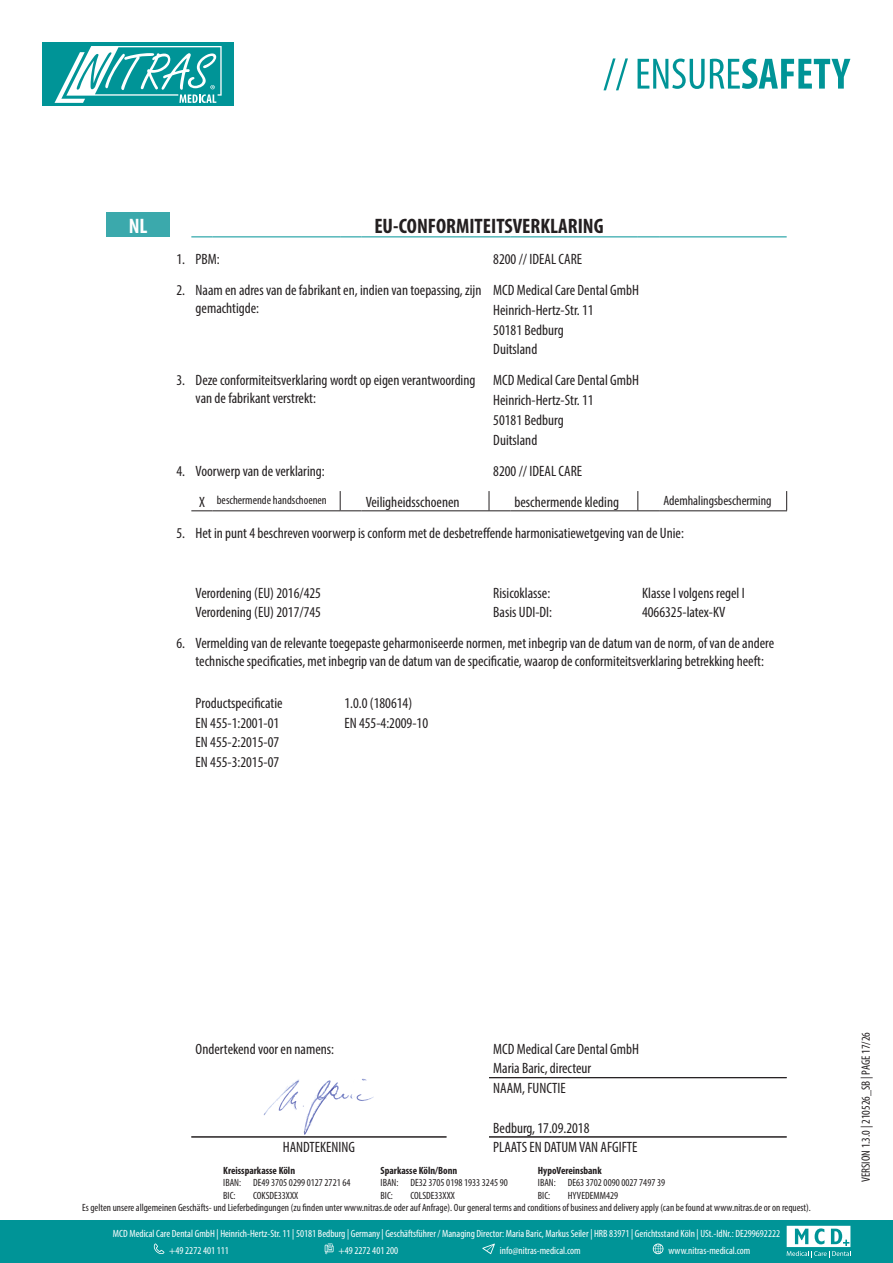
<style>
.page{position:relative;width:893px;height:1263px;background:#fff}
.page>*{position:absolute;margin:0;border:0;box-sizing:border-box;transform-origin:0 0}
.t1{font:700 condensed 21px "Myriad Pro";color:#231f20}
.t2{font:700 condensed 21px "Myriad Pro";color:#fff}
.t3{font:condensed 15px/19.8px "Myriad Pro";color:#231f20}
.t4{font:condensed 13.5px "Myriad Pro";color:#231f20}
.t5{font:condensed 12px "Myriad Pro";color:#231f20}
.t6{font:condensed 10.5px/12.6px "Myriad Pro";color:#231f20}
.t7{font:condensed 10.5px/17px "Myriad Pro";color:#fff}
.t8{font:700 condensed 10.5px "Myriad Pro";color:#231f20}
</style>
<div class="page">
<svg style="left:264px;top:1078px;width:110px;height:57px"></svg>
<svg style="left:603px;top:58px;width:247px;height:32px"></svg>
<div style="left:43px;top:43px;width:191px;height:63px;background:#009497"></div>
<svg style="left:55px;top:46px;width:167px;height:57px"></svg>
<div style="left:0;top:1220px;width:893px;height:43px;background:#009497"></div>
<svg style="left:787px;top:1226px;width:64px;height:32px"></svg>
<svg style="left:154px;top:1243px;width:10px;height:11px"></svg>
<svg style="left:325px;top:1243px;width:9px;height:11px"></svg>
<svg style="left:482px;top:1243px;width:13px;height:11px"></svg>
<svg style="left:653px;top:1243px;width:10px;height:11px"></svg>
<div style="left:106px;top:213px;width:64px;height:24px;background:#3ba9ac"></div>
<svg style="left:786px;top:491px;width:1px;height:19px"></svg>
<svg style="left:191px;top:510px;width:22px;height:1px"></svg>
<hr style="left:213px;top:510px;width:127px;height:1px;background:#231f20">
<svg style="left:340px;top:491px;width:21px;height:20px"></svg>
<hr style="left:361px;top:510px;width:128px;height:1px;background:#231f20">
<svg style="left:489px;top:491px;width:21px;height:20px"></svg>
<hr style="left:510px;top:510px;width:128px;height:1px;background:#231f20">
<svg style="left:637px;top:491px;width:22px;height:20px"></svg>
<hr style="left:659px;top:510px;width:128px;height:1px;background:#231f20">
<svg style="left:191px;top:236px;width:22px;height:1px"></svg>
<hr style="left:213px;top:236px;width:127px;height:1px;background:#009497">
<svg style="left:340px;top:236px;width:21px;height:1px"></svg>
<hr style="left:361px;top:236px;width:128px;height:1px;background:#009497">
<svg style="left:489px;top:236px;width:21px;height:1px"></svg>
<hr style="left:510px;top:236px;width:128px;height:1px;background:#009497">
<svg style="left:638px;top:236px;width:21px;height:1px"></svg>
<hr style="left:659px;top:236px;width:128px;height:1px;background:#009497">
<hr style="left:191px;top:1136px;width:255px;height:1px;background:#231f20">
<hr style="left:489px;top:1077px;width:298px;height:1px;background:#231f20">
<hr style="left:489px;top:1136px;width:298px;height:1px;background:#231f20">
<p class="t2" style="left:129px;top:212px;width:20px">NL</p>
<p class="t1" style="left:374px;top:212px;width:231px">EU-CONFORMITEITSVERKLARING</p>
<p class="t3" style="left:176px;top:249px;width:10px">1.</p>
<p class="t3" style="left:196px;top:249px;width:26px">PBM:</p>
<p class="t3" style="left:176px;top:280px;width:10px">2.</p>
<p class="t3" style="left:196px;top:281px;width:287px;line-height:18px">Naam en adres van de fabrikant en, indien van toepassing, zijn gemachtigde:</p>
<p class="t3" style="left:493px;top:339px;width:46px">Duitsland</p>
<p class="t3" style="left:176px;top:370px;width:10px">3.</p>
<p class="t3" style="left:196px;top:371px;width:281px;line-height:18px">Deze conformiteitsverklaring wordt op eigen verantwoording van de fabrikant verstrekt:</p>
<p class="t3" style="left:493px;top:429px;width:46px">Duitsland</p>
<p class="t3" style="left:176px;top:460px;width:10px">4.</p>
<p class="t3" style="left:196px;top:460px;width:131px">Voorwerp van de verklaring:</p>
<p class="t5" style="left:217px;top:493px;width:111px">beschermende handschoenen</p>
<p class="t3" style="left:366px;top:491px;width:95px">Veiligheidsschoenen</p>
<p class="t3" style="left:514px;top:491px;width:106px">beschermende kleding</p>
<p class="t4" style="left:663px;top:493px;width:110px">Ademhalingsbescherming</p>
<p class="t3" style="left:176px;top:523px;width:10px">5.</p>
<p class="t3" style="left:196px;top:523px;width:490px">Het in punt 4 beschreven voorwerp is conform met de desbetreffende harmonisatiewetgeving van de Unie:</p>
<h1 class="t2" style="left:129px;top:212px;width:20px">DE</h1>
<p class="t3" style="left:493px;top:243px;width:147px;line-height:31px">8200 // IDEAL CARE<br>MCD Medical Care Dental GmbH</p>
<p class="t3" style="left:493px;top:300px;width:102px">Heinrich-Hertz-Str. 11<br>50181 Bedburg</p>
<p class="t3" style="left:493px;top:370px;width:147px">MCD Medical Care Dental GmbH<br>Heinrich-Hertz-Str. 11<br>50181 Bedburg</p>
<p class="t3" style="left:493px;top:460px;width:90px">8200 // IDEAL CARE</p>
<p class="t3" style="left:199px;top:491px;width:7px">X</p>
<p class="t3" style="left:196px;top:582px;width:127px">Verordening (EU) 2016/425</p>
<p class="t3" style="left:493px;top:582px;width:58px">Risicoklasse:</p>
<p class="t3" style="left:642px;top:582px;width:104px">Klasse I volgens regel I</p>
<p class="t3" style="left:196px;top:602px;width:127px">Verordening (EU) 2017/745</p>
<p class="t3" style="left:493px;top:602px;width:60px">Basis UDI-DI:</p>
<p class="t3" style="left:642px;top:602px;width:85px">4066325-latex-KV</p>
<p class="t3" style="left:176px;top:633px;width:10px">6.</p>
<p class="t3" style="left:196px;top:634px;width:580px;line-height:18px">Vermelding van de relevante toegepaste geharmoniseerde normen, met inbegrip van de datum van de norm, of van de andere technische specificaties, met inbegrip van de datum van de specificatie, waarop de conformiteitsverklaring betrekking heeft:</p>
<p class="t3" style="left:196px;top:693px;width:88px">Productspecificatie</p>
<p class="t3" style="left:344px;top:693px;width:69px">1.0.0 (180614)</p>
<p class="t3" style="left:196px;top:712px;width:85px">EN 455-1:2001-01</p>
<p class="t3" style="left:344px;top:712px;width:85px">EN 455-4:2009-10</p>
<p class="t3" style="left:196px;top:732px;width:85px">EN 455-2:2015-07<br>EN 455-3:2015-07</p>
<p class="t3" style="left:196px;top:1038px;width:140px">Ondertekend voor en namens:</p>
<p class="t3" style="left:493px;top:1038px;width:147px">MCD Medical Care Dental GmbH</p>
<p class="t3" style="left:493px;top:1058px;width:99px">Maria Baric, directeur</p>
<p class="t3" style="left:493px;top:1078px;width:74px">NAAM, FUNCTIE</p>
<p class="t3" style="left:493px;top:1117px;width:98px">Bedburg, 17.09.2018</p>
<p class="t3" style="left:283px;top:1137px;width:74px">HANDTEKENING</p>
<p class="t3" style="left:493px;top:1137px;width:146px">PLAATS EN DATUM VAN AFGIFTE</p>
<p class="t8" style="left:223px;top:1164px;width:73px">Kreissparkasse Köln</p>
<p class="t8" style="left:381px;top:1164px;width:78px">Sparkasse Köln/Bonn</p>
<p class="t8" style="left:538px;top:1164px;width:65px">HypoVereinsbank</p>
<p class="t6" style="left:223px;top:1176px;width:19px">IBAN:<br>BIC:</p>
<p class="t6" style="left:253px;top:1176px;width:99px">DE49 3705 0299 0127 2721 64<br>COKSDE33XXX</p>
<p class="t6" style="left:381px;top:1176px;width:19px">IBAN:<br>BIC:</p>
<p class="t6" style="left:410px;top:1176px;width:99px">DE32 3705 0198 1933 3245 90<br>COLSDE33XXX</p>
<p class="t6" style="left:538px;top:1176px;width:19px">IBAN:<br>BIC:</p>
<p class="t6" style="left:568px;top:1176px;width:99px">DE63 3702 0090 0027 7497 39</p>
<p class="t6" style="left:568px;top:1189px;width:52px">HYVEDEMM429</p>
<p class="t6" style="left:82px;top:1201px;width:730px">Es gelten unsere allgemeinen Geschäfts- und Lieferbedingungen (zu finden unter www.nitras.de oder auf Anfrage). Our general terms and conditions of business and delivery apply (can be found at www.nitras.de or on request).</p>
<p class="t7" style="left:169px;top:1225px;width:612px;text-indent:-56px">MCD Medical Care Dental GmbH | Heinrich-Hertz-Str. 11 | 50181 Bedburg | Germany | Geschäftsführer / Managing Director: Maria Baric, Markus Seiler | HRB 83971 | Gerichtsstand Köln | USt.-IdNr.: DE299692222 +49 2272 401 111</p>
<p class="t7" style="left:338px;top:1242px;width:61px">+49 2272 401 200</p>
<p class="t7" style="left:500px;top:1242px;width:82px">info@nitras-medical.com</p>
<p class="t7" style="left:668px;top:1242px;width:84px">www.nitras-medical.com</p>
<p class="t5" style="left:859px;top:1182px;width:151px;rotate:-90deg">VERSION 1.3.0 | 210526_SB | PAGE 17/26</p>
</div>
